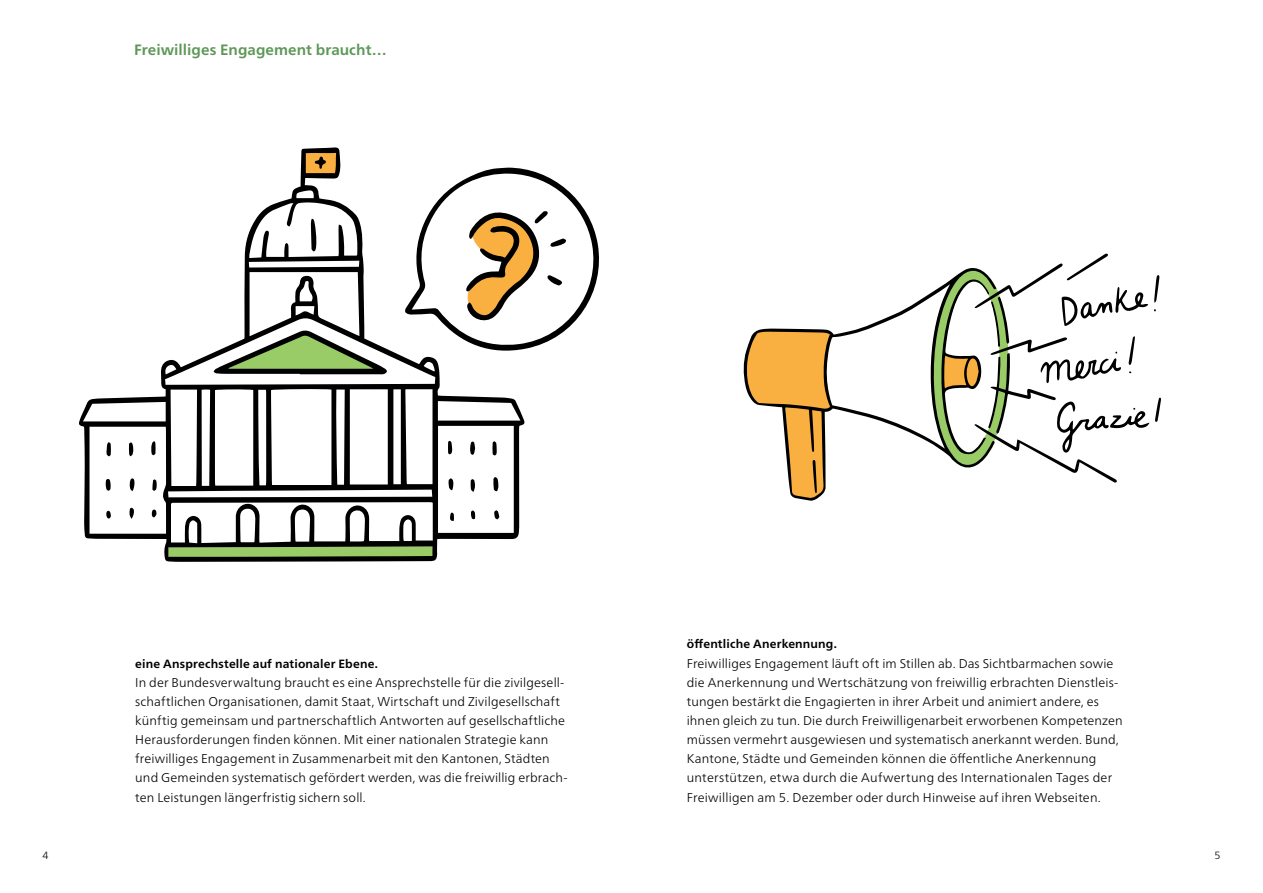
<style>
.page{position:relative;width:1263px;height:893px;background:#fff}
.page>*{position:absolute;margin:0;border:0;box-sizing:border-box;transform-origin:0 0}
.t1{font:700 15px "Frutiger Neue LTW1 G";letter-spacing:.005em;color:#5e9858}
.t2{font:300 12.75px/19.2px "Frutiger Neue LTW1 G";letter-spacing:.01em;color:#000}
.t3{font:700 12px "Frutiger Neue LTW1 G";letter-spacing:.015em;color:#000}
.t4{font:300 10.5px "Frutiger Neue LTW1 G";color:#000}
</style>
<div class="page">
<svg style="left:79px;top:147px;width:446px;height:415px"></svg>
<svg style="left:106px;top:442px;width:5px;height:14px"></svg>
<svg style="left:151px;top:441px;width:5px;height:14px"></svg>
<svg style="left:129px;top:442px;width:5px;height:14px"></svg>
<svg style="left:105px;top:479px;width:6px;height:12px"></svg>
<svg style="left:129px;top:478px;width:6px;height:13px"></svg>
<svg style="left:152px;top:479px;width:5px;height:12px"></svg>
<svg style="left:129px;top:508px;width:6px;height:11px"></svg>
<svg style="left:152px;top:510px;width:5px;height:7px"></svg>
<svg style="left:106px;top:511px;width:5px;height:8px"></svg>
<svg style="left:493px;top:477px;width:6px;height:14px"></svg>
<svg style="left:492px;top:441px;width:5px;height:14px"></svg>
<svg style="left:448px;top:441px;width:4px;height:13px"></svg>
<svg style="left:469px;top:442px;width:6px;height:13px"></svg>
<svg style="left:448px;top:478px;width:6px;height:12px"></svg>
<svg style="left:471px;top:479px;width:5px;height:13px"></svg>
<svg style="left:494px;top:510px;width:5px;height:9px"></svg>
<svg style="left:450px;top:512px;width:4px;height:9px"></svg>
<svg style="left:471px;top:510px;width:4px;height:10px"></svg>
<svg style="left:214px;top:330px;width:173px;height:44px"></svg>
<svg style="left:311px;top:219px;width:6px;height:33px"></svg>
<svg style="left:304px;top:150px;width:35px;height:26px"></svg>
<svg style="left:404px;top:168px;width:195px;height:187px"></svg>
<svg style="left:744px;top:292px;width:188px;height:209px"></svg>
<svg style="left:746px;top:330px;width:87px;height:169px"></svg>
<svg style="left:932px;top:254px;width:229px;height:229px"></svg>
<h3 class="t1" style="left:134px;top:41px;width:254px">Freiwilliges Engagement braucht…</h3>
<p class="t3" style="left:135px;top:656px;width:244px">eine Ansprechstelle auf nationaler Ebene.</p>
<p class="t2" style="left:135px;top:673px;width:434px">In der Bundesverwaltung braucht es eine Ansprechstelle für die zivilgesell&shy;schaftlichen Organisationen, damit Staat, Wirtschaft und Zivilgesellschaft künftig gemeinsam und partnerschaftlich Antworten auf gesellschaftliche Herausforderungen finden können. Mit einer nationalen Strategie kann freiwilliges Engagement in Zusammenarbeit mit den Kantonen, Städten und Gemeinden systematisch gefördert werden, was die freiwillig erbrach&shy;ten Leistungen längerfristig sichern soll.</p>
<h4 class="t3" style="left:687px;top:637px;width:152px">öffentliche Anerkennung.</h4>
<p class="t2" style="left:687px;top:653px;width:437px">Freiwilliges Engagement läuft oft im Stillen ab. Das Sichtbarmachen sowie die Anerkennung und Wertschätzung von freiwillig erbrachten Dienstleis&shy;tungen bestärkt die Engagierten in ihrer Arbeit und animiert andere, es ihnen gleich zu tun. Die durch Freiwilligenarbeit erworbenen Kompetenzen müssen vermehrt ausgewiesen und systematisch anerkannt werden. Bund, Kantone, Städte und Gemeinden können die öffentliche Anerkennung unterstützen, etwa durch die Aufwertung des Internationalen Tages der Freiwilligen am 5. Dezember oder durch Hinweise auf ihren Webseiten.</p>
<p class="t4" style="left:43px;top:849px;width:8px">4</p>
<p class="t4" style="left:1214px;top:849px;width:8px">5</p>
</div>
